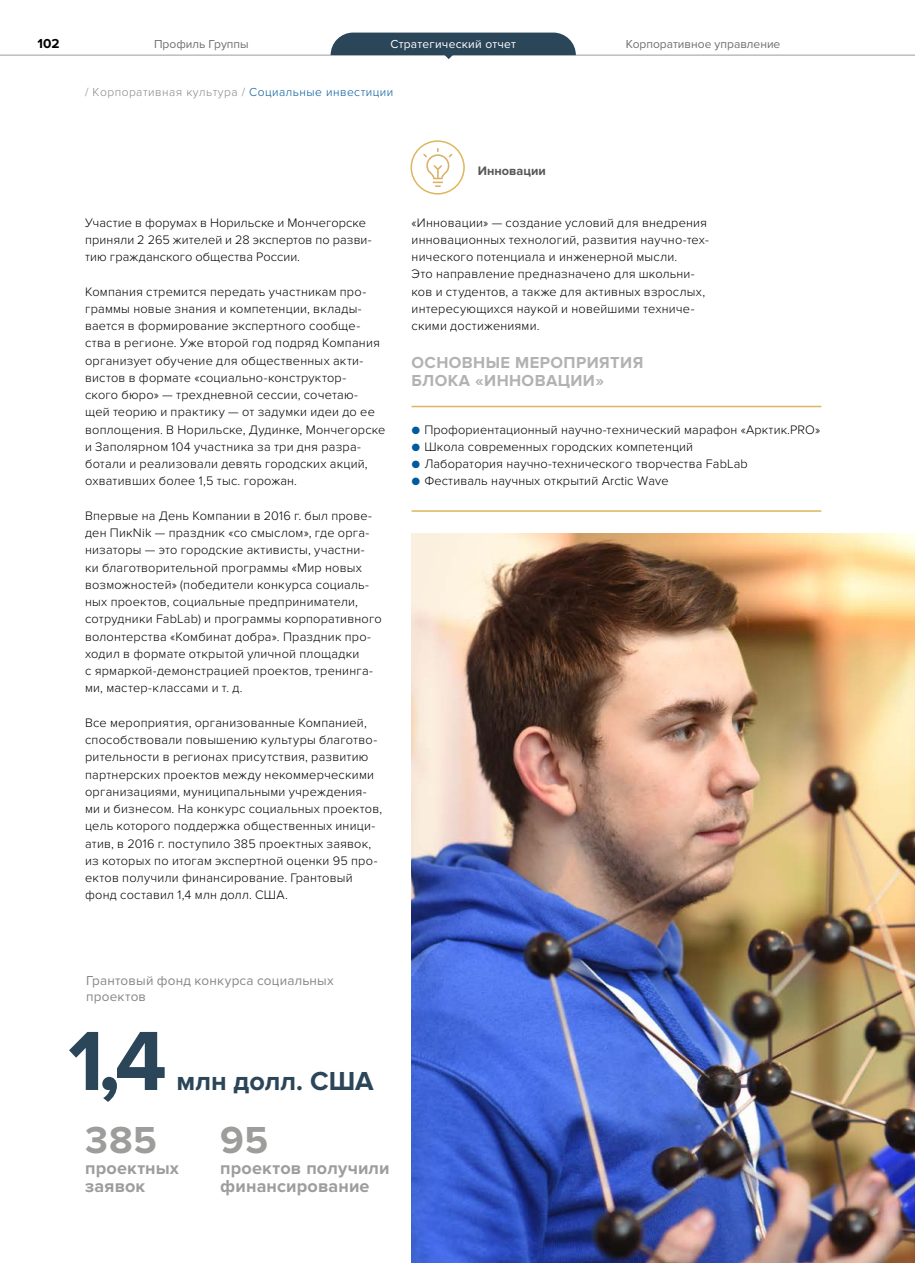
<style>
.page{position:relative;width:915px;height:1263px;background:#fff}
.page>*{position:absolute;margin:0;border:0;box-sizing:border-box;transform-origin:0 0}
.t1{font:700 87px "Proxima Nova";color:#2b4559}
.t2{font:700 39px "Proxima Nova";color:#9d9d9c}
.t3{font:700 27px "Proxima Nova";color:#2b4559}
.t4{font:700 18px/18px "Proxima Nova";letter-spacing:.005em;color:#9d9d9c}
.t5{font:700 16.5px/18px "Proxima Nova";letter-spacing:.025em;color:#b3b2b2}
.t6{font:13.5px/16.5px "Proxima Nova";letter-spacing:.015em;color:#878787}
.t7{font:700 13.5px "Proxima Nova";color:#000}
.t8{font:300 12.75px/17.2px "Proxima Nova";letter-spacing:.015em;color:#000}
.t9{font:700 12.75px "Proxima Nova";color:#575756}
.t10{font:300 12px "Proxima Nova";letter-spacing:.04em;color:#878787}
.t11{font:12px "Proxima Nova";color:#706f6f}
.t12{font:12px "Proxima Nova";letter-spacing:.02em;color:#fff}
.s1{color:#005a9d}
.s2{font-weight:400;color:#005a9d}
</style>
<div class="page">
<hr style="left:411px;top:406px;width:410px;height:1px;background:#deb65e">
<hr style="left:411px;top:510px;width:410px;height:2px;background:#deb65e">
<img style="left:411px;top:534px;width:503px;height:729px">
<div style="left:410px;top:140px;width:54px;height:55px;border:2px solid #deb65e;border-radius:50%"></div>
<svg style="left:423px;top:148px;width:29px;height:39px"></svg>
<hr style="left:0;top:55px;width:914px;height:1px;background:#9d9d9c">
<svg style="left:330px;top:33px;width:245px;height:26px"></svg>
<p class="t7" style="left:38px;top:35px;width:24px">102</p>
<p class="t11" style="left:154px;top:37px;width:96px">Профиль Группы</p>
<p class="t12" style="left:390px;top:37px;width:127px">Стратегический отчет</p>
<p class="t11" style="left:625px;top:37px;width:156px">Корпоративное управление</p>
<p class="t10" style="left:85px;top:85px;width:310px">/ Корпоративная культура / <span class="s1">Социальные инвестиции</span></p>
<p class="t8" style="left:85px;top:214px;width:288px">Участие в форумах в Норильске и Мончегорске приняли 2 265 жителей и 28 экспертов по разви&shy;тию гражданского общества России.</p>
<p class="t8" style="left:85px;top:283px;width:302px">Компания стремится передать участникам про&shy;граммы новые знания и компетенции, вклады&shy;вается в формирование экспертного сообще&shy;ства в регионе. Уже второй год подряд Компания организует обучение для общественных акти&shy;вистов в формате «социально-конструктор-<br>ского бюро» — трехдневной сессии, сочетаю&shy;щей теорию и практику — от задумки идеи до ее воплощения. В Норильске, Дудинке, Мончегорске и Заполярном 104 участника за три дня разра&shy;ботали и реализовали девять городских акций, охвативших более 1,5 тыс. горожан.</p>
<p class="t8" style="left:85px;top:507px;width:298px">Впервые на День Компании в 2016 г. был прове&shy;ден ПикNik — праздник «со смыслом», где орга&shy;низаторы — это городские активисты, участни-<br>ки благотворительной программы «Мир новых возможностей» (победители конкурса социаль&shy;ных проектов, социальные предприниматели, сотрудники FabLab) и программы корпоративного волонтерства «Комбинат добра». Праздник про&shy;ходил в формате открытой уличной площадки<br>с ярмаркой-демонстрацией проектов, тренинга&shy;ми, мастер-классами и т. д.</p>
<p class="t8" style="left:85px;top:714px;width:298px">Все мероприятия, организованные Компанией, способствовали повышению культуры благотво&shy;рительности в регионах присутствия, развитию партнерских проектов между некоммерческими организациями, муниципальными учреждения&shy;ми и бизнесом. На конкурс социальных проектов, цель которого поддержка общественных иници&shy;атив, в 2016 г. поступило 385 проектных заявок, из которых по итогам экспертной оценки 95 про&shy;ектов получили финансирование. Грантовый фонд составил 1,4 млн долл. США.</p>
<p class="t9" style="left:477px;top:163px;width:70px">Инновации</p>
<p class="t8" style="left:411px;top:214px;width:299px">«Инновации» — создание условий для внедрения инновационных технологий, развития научно-тех&shy;нического потенциала и инженерной мысли.<br>Это направление предназначено для школьни&shy;ков и студентов, а также для активных взрослых, интересующихся наукой и новейшими техниче&shy;скими достижениями.</p>
<p class="t5" style="left:411px;top:354px;width:233px">ОСНОВНЫЕ МЕРОПРИЯТИЯ<br>БЛОКА «ИННОВАЦИИ»</p>
<p class="t8" style="left:411px;top:421px;width:410px"><span class="s2">●</span> Профориентационный научно-технический марафон «Арктик.PRO»</p>
<p class="t8" style="left:411px;top:438px;width:283px"><span class="s2">●</span> Школа современных городских компетенций</p>
<p class="t8" style="left:411px;top:455px;width:337px"><span class="s2">●</span> Лаборатория научно-технического творчества FabLab</p>
<p class="t8" style="left:411px;top:473px;width:258px"><span class="s2">●</span> Фестиваль научных открытий Arctic Wave</p>
<p class="t6" style="left:86px;top:972px;width:249px">Грантовый фонд конкурса социальных проектов</p>
<h1 class="t1" style="left:68px;top:1011px;width:100px">1,4</h1>
<h3 class="t3" style="left:176px;top:1065px;width:199px">млн долл. США</h3>
<h2 class="t2" style="left:85px;top:1118px;width:73px">385</h2>
<h3 class="t4" style="left:85px;top:1160px;width:95px">проектных заявок</h3>
<h2 class="t2" style="left:220px;top:1118px;width:49px">95</h2>
<h3 class="t4" style="left:220px;top:1159px;width:171px">проектов получили финансирование</h3>
</div>
